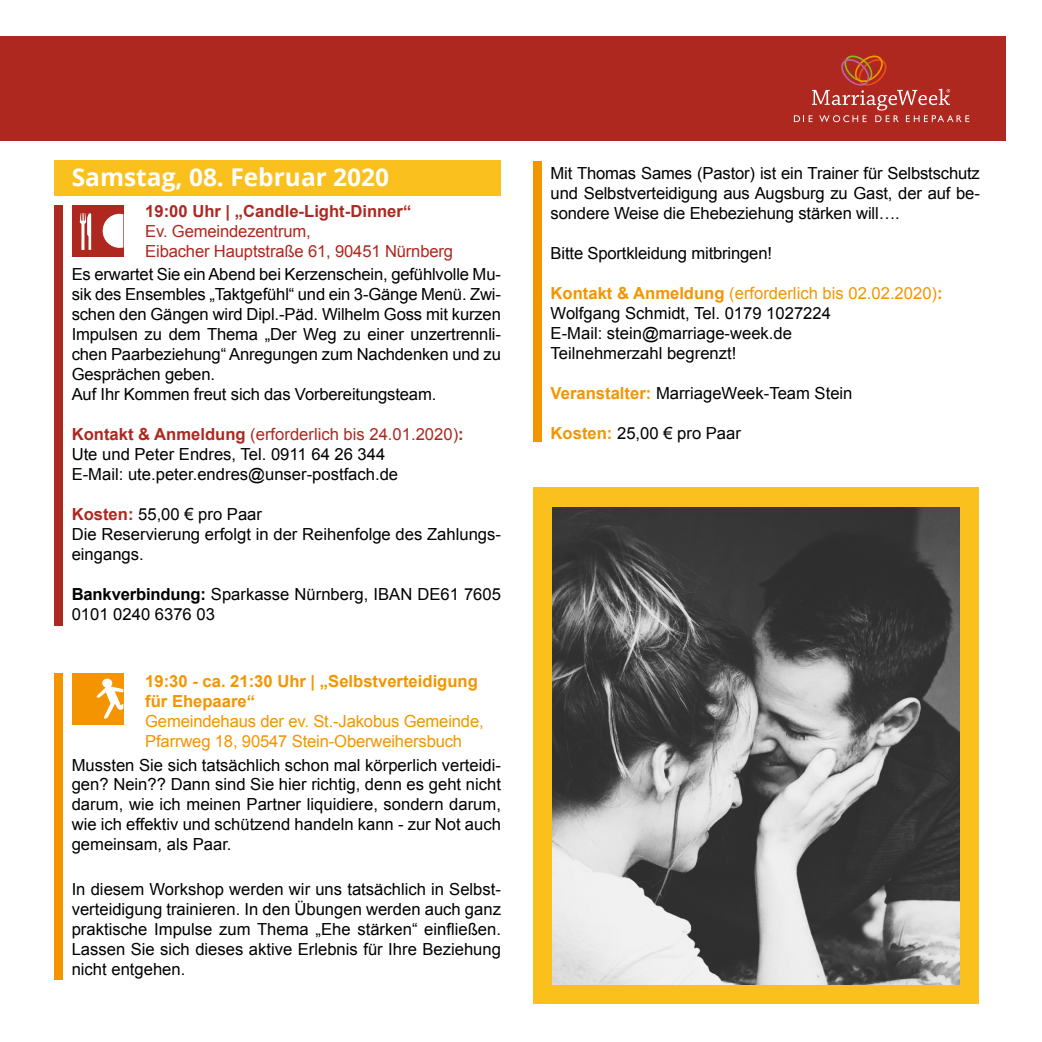
<style>
.page{position:relative;width:1042px;height:1042px;background:#fff}
.page>*{position:absolute;margin:0;border:0;box-sizing:border-box;transform-origin:0 0}
.t1{font:700 24.5px "Open Sans";color:#fff}
.t2{font:16.62px/19.9px "Arial";color:#000}
.t3{font:16.62px/19.9px "Arial";letter-spacing:-.01em;color:#f49500}
.t4{font:16.62px/19.9px "Arial";letter-spacing:-.01em;color:#ae2820}
.t5{font:700 16.62px/19.9px "Arial";color:#f49500}
.t6{font:700 16.62px "Arial";color:#ae2820}
.s1{font-weight:700;color:#ae2820}
.s2{color:#ae2820}
.s3{font-weight:700}
.s4{font-weight:700;color:#f49500}
.s5{color:#f49500}
</style>
<div class="page">
<div style="left:0;top:36px;width:1005px;height:104px;background:#ae2820"></div>
<svg style="left:794px;top:55px;width:175px;height:67px"></svg>
<div style="left:55px;top:161px;width:446px;height:35px;background:#fac01d"></div>
<div style="left:533px;top:161px;width:9px;height:280px;background:#f49500"></div>
<div style="left:55px;top:205px;width:8px;height:421px;background:#ae2820"></div>
<div style="left:72px;top:205px;width:51px;height:52px;background:#ae2820"></div>
<svg style="left:80px;top:213px;width:11px;height:37px"></svg>
<svg style="left:103px;top:214px;width:20px;height:34px"></svg>
<div style="left:72px;top:673px;width:51px;height:51px;background:#f49500"></div>
<svg style="left:96px;top:678px;width:27px;height:41px"></svg>
<div style="left:55px;top:673px;width:8px;height:306px;background:#f49500"></div>
<div style="left:533px;top:488px;width:446px;height:516px;background:#fac01d"></div>
<img style="left:552px;top:507px;width:407px;height:478px">
<h1 class="t1" style="left:72px;top:160px;width:319px">Samstag, 08. Februar 2020</h1>
<p class="t6" style="left:145px;top:200px;width:268px">19:00 Uhr | „Candle-Light-Dinner“</p>
<p class="t4" style="left:145px;top:221px;width:309px">Ev. Gemeindezentrum,<br>Eibacher Hauptstraße 61, 90451 Nürnberg</p>
<p class="t2" style="left:72px;top:265px;width:431px">Es erwartet Sie ein Abend bei Kerzenschein, gefühlvolle Mu&shy;sik des Ensembles „Taktgefühl“ und ein 3-Gänge Menü. Zwi&shy;schen den Gängen wird Dipl.-Päd. Wilhelm Goss mit kurzen Impulsen zu dem Thema „Der Weg zu einer unzertrennli&shy;chen Paarbeziehung“ Anregungen zum Nachdenken und zu Gesprächen geben.<br>Auf Ihr Kommen freut sich das Vorbereitungsteam.</p>
<p class="t2" style="left:72px;top:424px;width:394px"><span class="s1">Kontakt &amp; Anmeldung</span> <span class="s2">(erforderlich bis 24.01.2020)</span><span class="s1">:<br></span>Ute und Peter Endres, Tel. 0911 64 26 344<br>E-Mail: ute.peter.endres@unser-postfach.de</p>
<p class="t2" style="left:72px;top:504px;width:431px"><span class="s1">Kosten:</span> 55,00 € pro Paar<br>Die Reservierung erfolgt in der Reihenfolge des Zahlungs&shy;eingangs.</p>
<p class="t2" style="left:72px;top:584px;width:431px"><span class="s3">Bankverbindung:</span> Sparkasse Nürnberg, IBAN DE61 7605<br>0101 0240 6376 03</p>
<p class="t5" style="left:145px;top:672px;width:334px">19:30 - ca. 21:30 Uhr | „Selbstverteidigung für Ehepaare“</p>
<p class="t3" style="left:145px;top:711px;width:340px">Gemeindehaus der ev. St.-Jakobus Gemeinde,<br>Pfarrweg 18, 90547 Stein-Oberweihersbuch</p>
<p class="t2" style="left:72px;top:755px;width:431px;text-align:justify">Mussten Sie sich tatsächlich schon mal körperlich verteidi&shy;gen? Nein?? Dann sind Sie hier richtig, denn es geht nicht darum, wie ich meinen Partner liquidiere, sondern darum, wie ich effektiv und schützend handeln kann - zur Not auch gemeinsam, als Paar.</p>
<p class="t2" style="left:72px;top:879px;width:431px;text-align:justify">In diesem Workshop werden wir uns tatsächlich in Selbst&shy;verteidigung trainieren. In den Übungen werden auch ganz praktische Impulse zum Thema „Ehe stärken“ einfließen.<br>Lassen Sie sich dieses aktive Erlebnis für Ihre Beziehung nicht entgehen.</p>
<p class="t2" style="left:550px;top:164px;width:431px;text-align:justify">Mit Thomas Sames (Pastor) ist ein Trainer für Selbstschutz und Selbstverteidigung aus Augsburg zu Gast, der auf be&shy;sondere Weise die Ehebeziehung stärken will….</p>
<p class="t2" style="left:550px;top:243px;width:223px">Bitte Sportkleidung mitbringen!</p>
<p class="t2" style="left:550px;top:283px;width:394px"><span class="s4">Kontakt &amp; Anmeldung</span> <span class="s5">(erforderlich bis 02.02.2020)</span><span class="s4">:<br></span>Wolfgang Schmidt, Tel. 0179 1027224<br>E-Mail: stein@marriage-week.de<br>Teilnehmerzahl begrenzt!</p>
<p class="t2" style="left:550px;top:383px;width:303px"><span class="s4">Veranstalter:</span> MarriageWeek-Team Stein</p>
<p class="t2" style="left:550px;top:423px;width:192px"><span class="s4">Kosten:</span> 25,00 € pro Paar</p>
</div>
